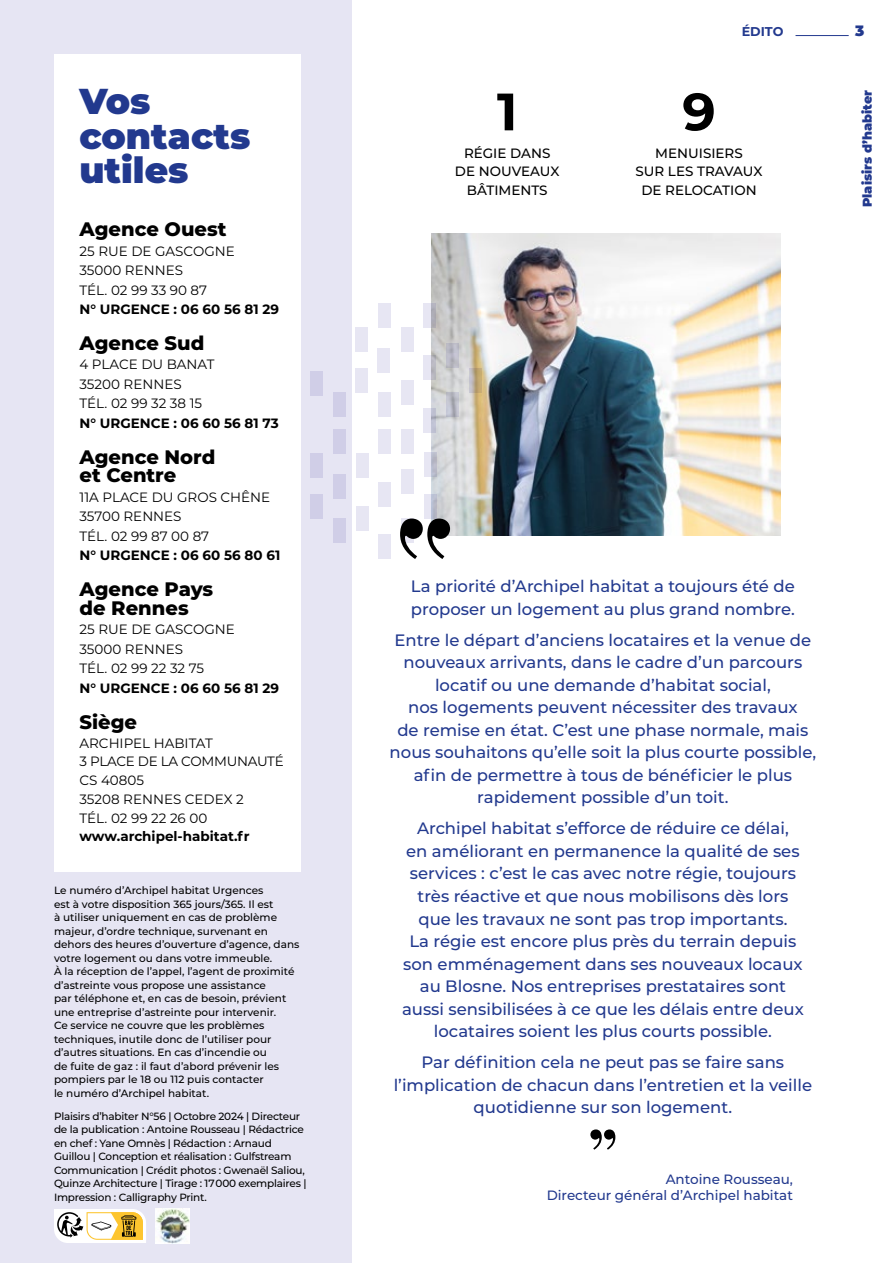
<style>
.page{position:relative;width:893px;height:1263px;background:#fff}
.page>*{position:absolute;margin:0;border:0;box-sizing:border-box;transform-origin:0 0}
.t1{font:700 52.5px "Montserrat";color:#000}
.t2{font:900 36px/34.5px "Montserrat";color:#22398e}
.t3{font:800 19.5px/18.8px "Montserrat";color:#000}
.t4{font:500 16.5px/22.5px "Montserrat";color:#22398e;text-align:center}
.t5{font:900 15px "Montserrat";color:#22398e}
.t6{font:13.5px/19.5px "Montserrat";color:#000}
.t7{font:700 13.5px "Montserrat";color:#000}
.t8{font:500 13.5px/18.8px "Montserrat";color:#000;text-align:center}
.t9{font:500 13.5px/16.5px "Montserrat";color:#22398e;text-align:right}
.t10{font:900 12.75px "Montserrat";color:#22398e}
.t11{font:700 12.75px "Montserrat";color:#22398e}
.t12{font:500 10.5px/13.5px "Montserrat";color:#000}
.t13{font:500 10.5px/13.5px "Montserrat";letter-spacing:-.02em;color:#000}
</style>
<div class="page">
<div style="left:0;top:0;width:351px;height:1263px;background:#e6e5f3"></div>
<img style="left:431px;top:234px;width:350px;height:302px">
<div style="left:401px;top:328px;width:12px;height:24px;background:#e7e6f3"></div>
<svg style="left:446px;top:344px;width:13px;height:24px"></svg>
<svg style="left:446px;top:392px;width:13px;height:24px"></svg>
<div style="left:356px;top:368px;width:12px;height:24px;background:#e7e6f3"></div>
<div style="left:356px;top:328px;width:12px;height:24px;background:#e7e6f3"></div>
<svg style="left:424px;top:303px;width:12px;height:25px"></svg>
<svg style="left:424px;top:356px;width:12px;height:24px"></svg>
<svg style="left:424px;top:408px;width:12px;height:24px"></svg>
<div style="left:401px;top:380px;width:12px;height:24px;background:#e7e6f3"></div>
<div style="left:378px;top:303px;width:12px;height:25px;background:#e7e6f3"></div>
<div style="left:378px;top:349px;width:12px;height:24px;background:#e7e6f3"></div>
<div style="left:378px;top:392px;width:12px;height:24px;background:#e7e6f3"></div>
<svg style="left:469px;top:368px;width:12px;height:24px"></svg>
<div style="left:356px;top:454px;width:12px;height:24px;background:#e7e6f3"></div>
<div style="left:401px;top:470px;width:13px;height:24px;background:#e7e6f3"></div>
<div style="left:401px;top:430px;width:13px;height:24px;background:#e7e6f3"></div>
<svg style="left:424px;top:452px;width:12px;height:25px"></svg>
<div style="left:333px;top:392px;width:12px;height:24px;background:#cac9e6"></div>
<div style="left:311px;top:372px;width:12px;height:24px;background:#cac9e6"></div>
<div style="left:311px;top:494px;width:12px;height:24px;background:#cac9e6"></div>
<div style="left:311px;top:454px;width:12px;height:24px;background:#cac9e6"></div>
<div style="left:379px;top:430px;width:12px;height:24px;background:#e7e6f3"></div>
<div style="left:379px;top:482px;width:12px;height:24px;background:#e7e6f3"></div>
<div style="left:379px;top:534px;width:12px;height:24px;background:#e7e6f3"></div>
<div style="left:356px;top:506px;width:12px;height:24px;background:#e7e6f3"></div>
<div style="left:333px;top:430px;width:12px;height:24px;background:#cac9e6"></div>
<div style="left:333px;top:475px;width:12px;height:24px;background:#cac9e6"></div>
<div style="left:333px;top:518px;width:12px;height:24px;background:#cac9e6"></div>
<svg style="left:424px;top:494px;width:12px;height:24px"></svg>
<img style="left:155px;top:1209px;width:34px;height:34px">
<hr style="left:795px;top:35px;width:54px;height:1px;background:#22398e">
<div style="left:54px;top:54px;width:247px;height:817px;background:#fff"></div>
<svg style="left:400px;top:518px;width:50px;height:41px"></svg>
<svg style="left:590px;top:1129px;width:25px;height:21px"></svg>
<svg style="left:54px;top:1209px;width:92px;height:34px;background:#dbcfad"></svg>
<h2 class="t2" style="left:80px;top:82px;width:172px">Vos contacts utiles</h2>
<p class="t3" style="left:80px;top:219px;width:148px">Agence Ouest</p>
<p class="t6" style="left:80px;top:241px;width:157px">25 RUE DE GASCOGNE<br>35000 RENNES<br>TÉL. 02 99 33 90 87</p>
<p class="t7" style="left:80px;top:300px;width:201px">N° URGENCE : 06 60 56 81 29</p>
<p class="t3" style="left:80px;top:333px;width:126px">Agence Sud</p>
<p class="t6" style="left:80px;top:354px;width:136px">4 PLACE DU BANAT<br>35200 RENNES<br>TÉL. 02 99 32 38 15</p>
<p class="t7" style="left:80px;top:413px;width:201px">N° URGENCE : 06 60 56 81 73</p>
<p class="t3" style="left:80px;top:446px;width:137px">Agence Nord et Centre</p>
<p class="t6" style="left:80px;top:487px;width:192px">11A PLACE DU GROS CHÊNE<br>35700 RENNES<br>TÉL. 02 99 87 00 87</p>
<p class="t7" style="left:80px;top:546px;width:202px">N° URGENCE : 06 60 56 80 61</p>
<p class="t3" style="left:80px;top:579px;width:135px">Agence Pays de Rennes</p>
<p class="t6" style="left:80px;top:619px;width:157px">25 RUE DE GASCOGNE<br>35000 RENNES<br>TÉL. 02 99 22 32 75</p>
<p class="t7" style="left:80px;top:678px;width:201px">N° URGENCE : 06 60 56 81 29</p>
<p class="t3" style="left:80px;top:711px;width:59px">Siège</p>
<p class="t6" style="left:80px;top:733px;width:206px;line-height:18.8px">ARCHIPEL HABITAT<br>3 PLACE DE LA COMMUNAUTÉ<br>CS 40805<br>35208 RENNES CEDEX 2<br>TÉL. 02 99 22 26 00</p>
<p class="t7" style="left:80px;top:827px;width:172px">www.archipel-habitat.fr</p>
<p class="t12" style="left:54px;top:883px;width:247px">Le numéro d’Archipel habitat Urgences<br>est à votre disposition 365 jours/365. Il est<br>à utiliser uniquement en cas de problème majeur, d’ordre technique, survenant en dehors des heures d’ouverture d’agence, dans votre logement ou dans votre immeuble.<br>À la réception de l’appel, l’agent de proximité d’astreinte vous propose une assistance<br>par téléphone et, en cas de besoin, prévient une entreprise d’astreinte pour intervenir.<br>Ce service ne couvre que les problèmes techniques, inutile donc de l’utiliser pour d’autres situations. En cas d’incendie ou<br>de fuite de gaz : il faut d’abord prévenir les pompiers par le 18 ou 112 puis contacter<br>le numéro d’Archipel habitat.</p>
<p class="t13" style="left:54px;top:1108px;width:254px">Plaisirs d’habiter N°56 | Octobre 2024 | Directeur de la publication : Antoine Rousseau | Rédactrice en chef : Yane Omnès | Rédaction : Arnaud Guillou | Conception et réalisation : Gulfstream Communication | Crédit photos : Gwenaël Saliou, Quinze Architecture | Tirage : 17 000 exemplaires | Impression : Calligraphy Print.</p>
<h1 class="t1" style="left:497px;top:74px;width:22px">1</h1>
<p class="t8" style="left:455px;top:143px;width:106px">RÉGIE DANS<br>DE NOUVEAUX<br>BÂTIMENTS</p>
<p class="t11" style="left:742px;top:22px;width:43px">ÉDITO</p>
<p class="t5" style="left:855px;top:19px;width:11px">3</p>
<h1 class="t1" style="left:682px;top:74px;width:35px">9</h1>
<p class="t8" style="left:635px;top:143px;width:129px">MENUISIERS<br>SUR LES TRAVAUX<br>DE RELOCATION</p>
<p class="t10" style="left:858px;top:207px;width:118px;rotate:-90deg">Plaisirs d’habiter</p>
<p class="t4" style="left:411px;top:575px;width:386px;text-align:left">La priorité d’Archipel habitat a toujours été de proposer un logement au plus grand nombre.</p>
<p class="t4" style="left:390px;top:628px;width:428px">Entre le départ d’anciens locataires et la venue de nouveaux arrivants, dans le cadre d’un parcours locatif ou une demande d’habitat social,<br>nos logements peuvent nécessiter des travaux<br>de remise en état. C’est une phase normale, mais nous souhaitons qu’elle soit la plus courte possible, afin de permettre à tous de bénéficier le plus rapidement possible d’un toit.</p>
<p class="t4" style="left:402px;top:817px;width:403px">Archipel habitat s’efforce de réduire ce délai,<br>en améliorant en permanence la qualité de ses services : c’est le cas avec notre régie, toujours très réactive et que nous mobilisons dès lors que les travaux ne sont pas trop importants.<br>La régie est encore plus près du terrain depuis son emménagement dans ses nouveaux locaux au Blosne. Nos entreprises prestataires sont aussi sensibilisées à ce que les délais entre deux locataires soient les plus courts possible.</p>
<p class="t4" style="left:394px;top:1050px;width:420px">Par définition cela ne peut pas se faire sans l’implication de chacun dans l’entretien et la veille quotidienne sur son logement.</p>
<p class="t9" style="left:547px;top:1170px;width:248px">Antoine Rousseau,<br>Directeur général d’Archipel habitat</p>
</div>
